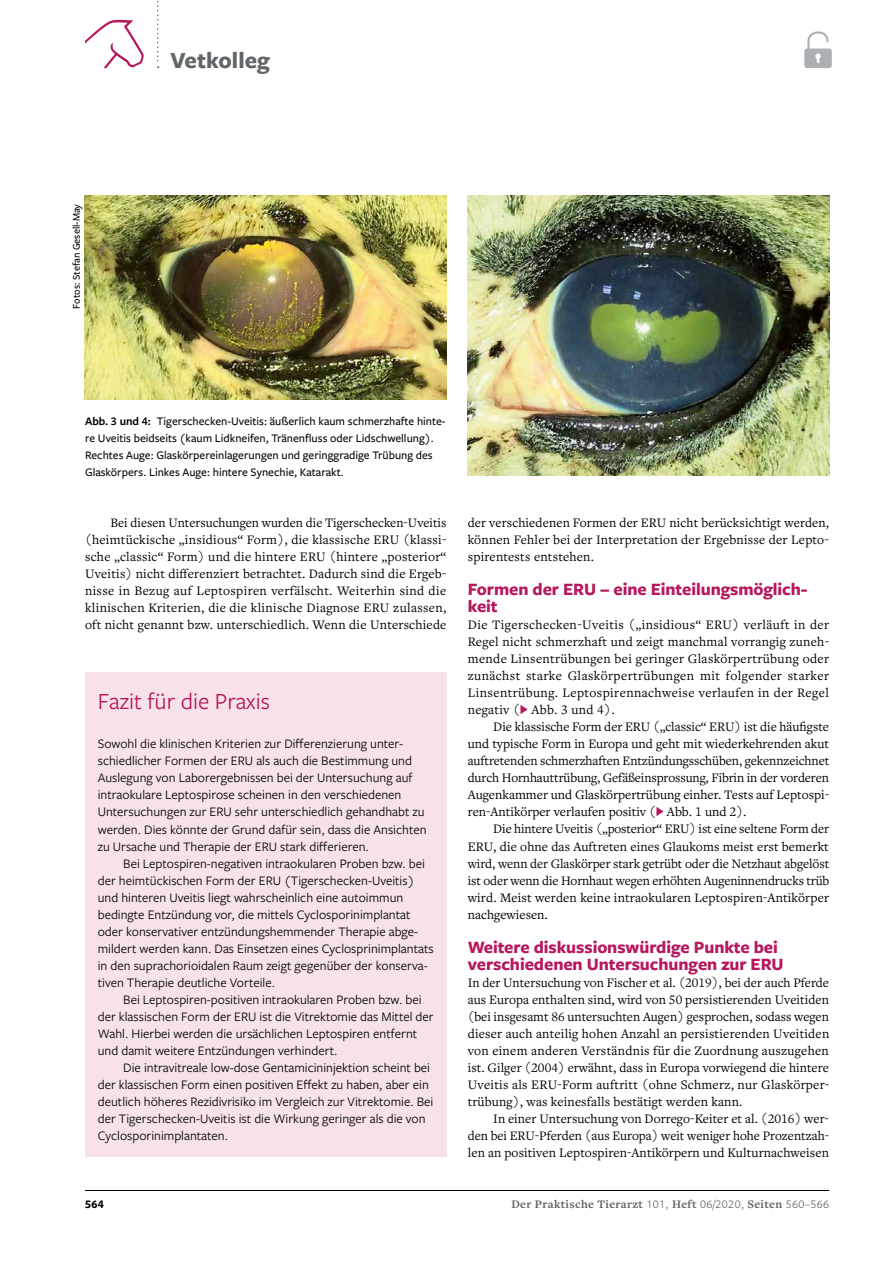
<style>
.page{position:relative;width:893px;height:1263px;background:#fff}
.page>*{position:absolute;margin:0;border:0;box-sizing:border-box;transform-origin:0 0}
.t1{font:24px "Freight Sans Pro";color:#b7175d}
.t2{font:700 24px "Freight Sans Pro";color:#616567}
.t3{font:700 18px/17px "Freight Sans Pro";letter-spacing:-.005em;color:#b7175d}
.t4{font:13.5px/17px "Freight Text Pro";letter-spacing:.01em;color:#000;text-align:justify}
.t5{font:13.5px/17px "Freight Sans Pro";color:#000}
.t6{font:500 12px/17px "Freight Sans Pro";color:#000}
.t7{font:700 12px "Freight Text Pro";letter-spacing:.03em;color:#616567}
.t8{font:700 12px "Freight Sans Pro";color:#000}
.t9{font:500 10.5px "Freight Sans Pro";color:#000}
.s1{font-weight:600}
.s2{font-weight:700}
.s3{font-family:"Freight Sans Pro";font-weight:400}
</style>
<div class="page">
<hr style="left:85px;top:1190px;width:744px;height:1px;background:#000">
<svg style="left:157px;top:0;width:2px;height:68px"></svg>
<svg style="left:85px;top:19px;width:59px;height:50px"></svg>
<svg style="left:804px;top:31px;width:28px;height:37px"></svg>
<div style="left:85px;top:672px;width:361px;height:485px;background:#f6e2e8"></div>
<img style="left:85px;top:195px;width:361px;height:204px">
<img style="left:468px;top:195px;width:361px;height:281px">
<p class="t9" style="left:69px;top:309px;width:107px;rotate:-90deg">Fotos: Stefan Gesell-May</p>
<h1 class="t2" style="left:170px;top:44px;width:101px">Vetkolleg</h1>
<p class="t6" style="left:85px;top:412px;width:362px"><span class="s1">Abb. 3 und 4:</span> Tigerschecken-Uveitis: äußerlich kaum schmerzhafte hinte&shy;re Uveitis beidseits (kaum Lidkneifen, Tränenfluss oder Lidschwellung).<br>Rechtes Auge: Glaskörpereinlagerungen und geringgradige Trübung des Glaskörpers. Linkes Auge: hintere Synechie, Katarakt.</p>
<p class="t4" style="left:85px;top:514px;width:363px;text-indent:26px">Bei diesen Untersuchungen wurden die Tigerschecken-Uveitis (heimtückische „insidious“ Form), die klassische ERU (klassi&shy;sche „classic“ Form) und die hintere ERU (hintere „posterior“ Uveitis) nicht differenziert betrachtet. Dadurch sind die Ergeb&shy;nisse in Bezug auf Leptospiren verfälscht. Weiterhin sind die klinischen Kriterien, die die klinische Diagnose ERU zulassen, oft nicht genannt bzw. unterschiedlich. Wenn die Unterschiede</p>
<p class="t4" style="left:468px;top:514px;width:363px">der verschiedenen Formen der ERU nicht berücksichtigt werden, können Fehler bei der Interpretation der Ergebnisse der Lepto&shy;spirentests entstehen.</p>
<h2 class="t3" style="left:468px;top:580px;width:341px">Formen der ERU – eine Einteilungsmöglich&shy;keit</h2>
<p class="t4" style="left:468px;top:616px;width:363px">Die Tigerschecken-Uveitis („insidious“ ERU<span class="s2">)</span> verläuft in der Regel nicht schmerzhaft und zeigt manchmal vorrangig zuneh&shy;mende Linsentrübungen bei geringer Glaskörpertrübung oder zunächst starke Glaskörpertrübungen mit folgender starker Linsentrübung. Leptospirennachweise verlaufen in der Regel negativ ( Abb. 3 und 4).</p>
<p class="t4" style="left:468px;top:718px;width:363px;text-indent:26px">Die klassische Form der ERU („classic“ ERU) ist die häufigste und typische Form in Europa und geht mit wiederkehrenden akut auftretenden schmerzhaften Entzündungsschüben, gekennzeichnet durch Hornhauttrübung, Gefäßeinsprossung, Fibrin in der vorderen Augenkammer und Glaskörpertrübung einher. Tests auf Leptospi&shy;ren-Antikörper verlaufen positiv ( Abb. 1 und 2).</p>
<p class="t4" style="left:468px;top:820px;width:363px;text-indent:26px">Die hintere Uveitis („posterior“ ERU) ist eine seltene Form der ERU, die ohne das Auftreten eines Glaukoms meist erst bemerkt wird, wenn der Glaskörper stark getrübt oder die Netzhaut abgelöst ist oder wenn die Hornhaut wegen erhöhten Augeninnendrucks trüb wird. Meist werden keine intraokularen Leptospiren-Antikörper nachgewiesen.</p>
<h2 class="t3" style="left:468px;top:937px;width:317px">Weitere diskussionswürdige Punkte bei verschiedenen Untersuchungen zur ERU</h2>
<p class="t4" style="left:468px;top:973px;width:363px">In der Untersuchung von Fischer et al. (2019), bei der auch Pferde aus Europa enthalten sind, wird von 50 persistierenden Uveitiden (bei insgesamt 86 untersuchten Augen) gesprochen, sodass wegen dieser auch anteilig hohen Anzahl an persistierenden Uveitiden von einem anderen Verständnis für die Zuordnung auszugehen ist. Gilger (2004) erwähnt, dass in Europa vorwiegend die hintere Uveitis als ERU-Form auftritt (ohne Schmerz, nur Glaskörper&shy;trübung), was keinesfalls bestätigt werden kann.</p>
<p class="t4" style="left:468px;top:1109px;width:363px;text-indent:26px">In einer Untersuchung von Dorrego-Keiter et al. (2016) wer&shy;den bei ERU-Pferden (aus Europa) weit weniger hohe Prozentzah&shy;len an positiven Leptospiren-Antikörpern und Kulturnachweisen</p>
<h1 class="t1" style="left:98px;top:686px;width:174px">Fazit für die Praxis</h1>
<p class="t5" style="left:98px;top:735px;width:330px">Sowohl die klinischen Kriterien zur Differenzierung unter&shy;schiedlicher Formen der ERU als auch die Bestimmung und Auslegung von Laborergebnissen bei der Untersuchung auf intraokulare Leptospirose scheinen in den verschiedenen Untersuchungen zur ERU sehr unterschiedlich gehandhabt zu werden. Dies könnte der Grund dafür sein, dass die Ansichten zu Ursache und Therapie der ERU stark differieren.</p>
<p class="t5" style="left:98px;top:854px;width:337px;text-indent:26px">Bei Leptospiren-negativen intraokularen Proben bzw. bei der heimtückischen Form der ERU (Tigerschecken-Uveitis) und hinteren Uveitis liegt wahrscheinlich eine autoimmun bedingte Entzündung vor, die mittels Cyclosporinimplantat oder konservativer entzündungshemmender Therapie abge&shy;mildert werden kann. Das Einsetzen eines Cyclosprinimplantats in den suprachorioidalen Raum zeigt gegenüber der konserva&shy;tiven Therapie deutliche Vorteile.</p>
<p class="t5" style="left:98px;top:990px;width:337px;text-indent:26px">Bei Leptospiren-positiven intraokularen Proben bzw. bei der klassischen Form der ERU ist die Vitrektomie das Mittel der Wahl. Hierbei werden die ursächlichen Leptospiren entfernt und damit weitere Entzündungen verhindert.</p>
<p class="t5" style="left:98px;top:1058px;width:337px;text-indent:26px">Die intravitreale low-dose Gentamicininjektion scheint bei der klassischen Form einen positiven Effekt zu haben, aber ein deutlich höheres Rezidivrisiko im Vergleich zur Vitrektomie. Bei der Tigerschecken-Uveitis ist die Wirkung geringer als die von Cyclosporinimplantaten.</p>
<p class="t8" style="left:85px;top:1195px;width:20px">564</p>
<p class="t7" style="left:511px;top:1196px;width:319px">Der Praktische Tierarzt <span class="s3">101,</span> Heft <span class="s3">06/2020,</span> Seiten <span class="s3">560–566</span></p>
</div>
